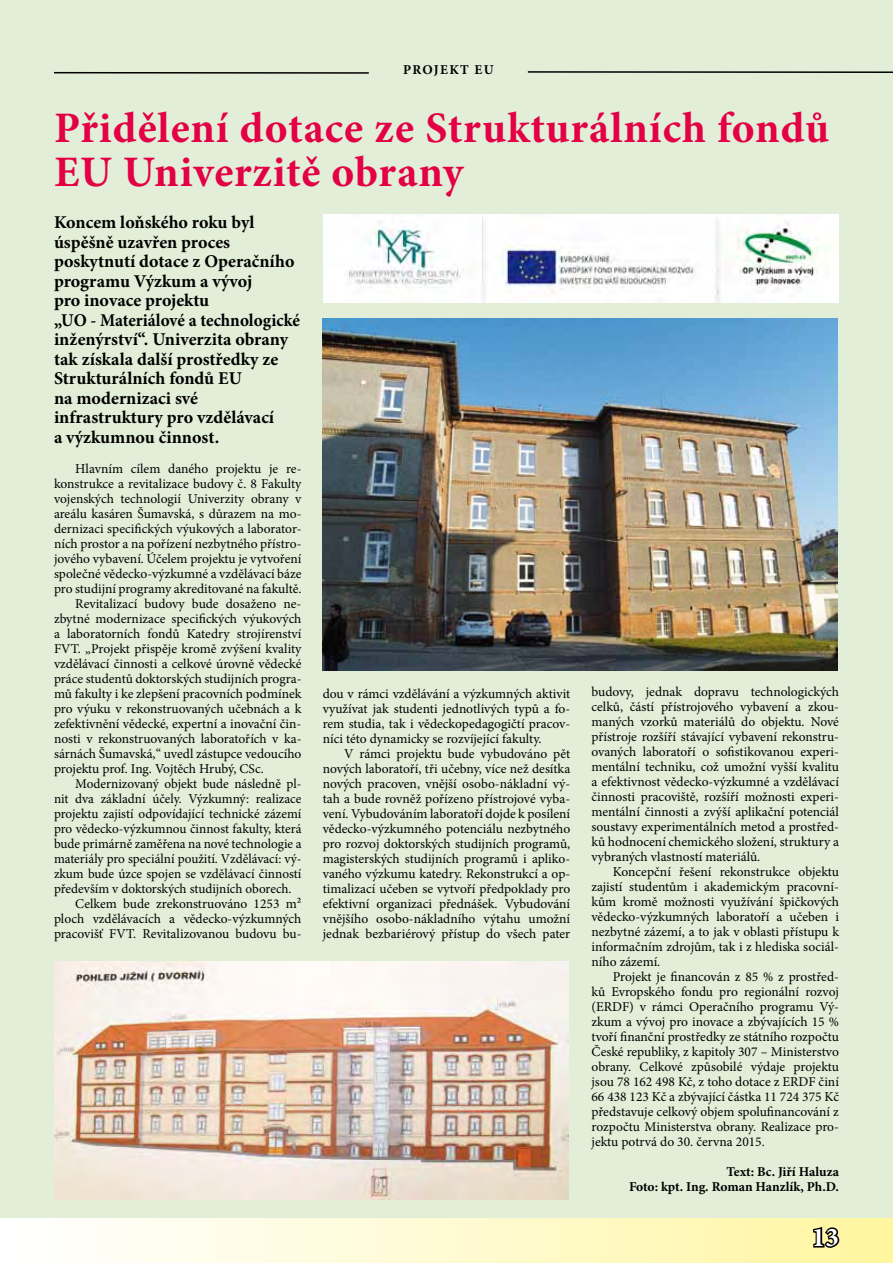
<style>
.page{position:relative;width:893px;height:1263px;background:#fff}
.page>*{position:absolute;margin:0;border:0;box-sizing:border-box;transform-origin:0 0}
.t1{font:700 43.5px/43.5px "Minion Pro";letter-spacing:.02em;color:#e30045}
.t2{font:700 27px "Minion Pro";color:#fff}
.t3{font:700 18px/19.5px "Minion Pro";color:#000}
.t4{font:13.5px/15px "Minion Pro";color:#000;text-align:justify}
.t5{font:700 13.5px/15px "Minion Pro";color:#000;text-align:right}
.t6{font:700 13.5px "Minion Pro";letter-spacing:.1em;color:#000}
</style>
<div class="page">
<div style="left:0;top:0;width:893px;height:1239px;background:#e2eed8"></div>
<div style="left:0;top:1219px;width:893px;height:44px;background:linear-gradient(to right,#fff,#fff6a2)"></div>
<svg style="left:811px;top:1225px;width:30px;height:25px"></svg>
<hr style="left:54px;top:72px;width:315px;height:2px;background:#000">
<hr style="left:528px;top:71px;width:365px;height:2px;background:#000">
<img style="left:324px;top:215px;width:514px;height:88px">
<img style="left:323px;top:319px;width:514px;height:351px">
<img style="left:54px;top:961px;width:514px;height:239px">
<p class="t6" style="left:403px;top:60px;width:92px">PROJEKT EU</p>
<h1 class="t1" style="left:54px;top:106px;width:777px">Přidělení dotace ze Strukturálních fondů<br>EU Univerzitě obrany</h1>
<p class="t3" style="left:54px;top:213px;width:247px">Koncem loňského roku byl úspěšně uzavřen proces poskytnutí dotace z Operačního programu Výzkum a vývoj<br>pro inovace projektu<br>„UO - Materiálové a technologické inženýrství“. Univerzita obrany tak získala další prostředky ze<br>Strukturálních fondů EU<br>na modernizaci své infrastruktury pro vzdělávací<br>a výzkumnou činnost.</p>
<p class="t4" style="left:75px;top:461px;width:228px">Hlavním cílem daného projektu je re-</p>
<p class="t4" style="left:54px;top:476px;width:249px">konstrukce a revitalizace budovy č. 8 Fakulty</p>
<p class="t4" style="left:54px;top:491px;width:249px">vojenských technologií Univerzity obrany v</p>
<p class="t4" style="left:54px;top:506px;width:249px">areálu kasáren Šumavská, s důrazem na mo-</p>
<p class="t4" style="left:54px;top:521px;width:249px">dernizaci specifických výukových a laborator-</p>
<p class="t4" style="left:54px;top:536px;width:249px">ních prostor a na pořízení nezbytného přístro-</p>
<p class="t4" style="left:54px;top:551px;width:249px">jového vybavení. Účelem projektu je vytvoření</p>
<p class="t4" style="left:54px;top:566px;width:249px">společné vědecko-výzkumné a vzdělávací báze</p>
<p class="t4" style="left:54px;top:581px;width:249px">pro studijní programy akreditované na fakultě.</p>
<p class="t4" style="left:75px;top:596px;width:228px">Revitalizací budovy bude dosaženo ne-</p>
<p class="t4" style="left:54px;top:611px;width:249px">zbytné modernizace specifických výukových</p>
<p class="t4" style="left:54px;top:626px;width:249px">a laboratorních fondů Katedry strojírenství</p>
<p class="t4" style="left:54px;top:641px;width:249px">FVT. „Projekt přispěje kromě zvýšení kvality</p>
<p class="t4" style="left:54px;top:656px;width:249px">vzdělávací činnosti a celkové úrovně vědecké</p>
<p class="t4" style="left:54px;top:671px;width:249px">práce studentů doktorských studijních progra-</p>
<p class="t4" style="left:54px;top:686px;width:249px">mů fakulty i ke zlepšení pracovních podmínek</p>
<p class="t4" style="left:54px;top:701px;width:249px">pro výuku v rekonstruovaných učebnách a k</p>
<p class="t4" style="left:54px;top:716px;width:249px">zefektivnění vědecké, expertní a inovační čin-</p>
<p class="t4" style="left:54px;top:731px;width:249px">nosti v rekonstruovaných laboratořích v ka-</p>
<p class="t4" style="left:54px;top:746px;width:249px">sárnách Šumavská,“ uvedl zástupce vedoucího</p>
<p class="t4" style="left:54px;top:761px;width:211px">projektu prof. Ing. Vojtěch Hrubý, CSc.</p>
<p class="t4" style="left:75px;top:776px;width:228px">Modernizovaný objekt bude následně pl-</p>
<p class="t4" style="left:54px;top:791px;width:249px">nit dva základní účely. Výzkumný: realizace</p>
<p class="t4" style="left:54px;top:806px;width:249px">projektu zajistí odpovídající technické zázemí</p>
<p class="t4" style="left:54px;top:821px;width:249px">pro vědecko-výzkumnou činnost fakulty, která</p>
<p class="t4" style="left:54px;top:836px;width:249px">bude primárně zaměřena na nové technologie a</p>
<p class="t4" style="left:54px;top:851px;width:249px">materiály pro speciální použití. Vzdělávací: vý-</p>
<p class="t4" style="left:54px;top:866px;width:249px">zkum bude úzce spojen se vzdělávací činností</p>
<p class="t4" style="left:54px;top:881px;width:239px">především v doktorských studijních oborech.</p>
<p class="t4" style="left:75px;top:896px;width:228px">Celkem bude zrekonstruováno 1253 m²</p>
<p class="t4" style="left:54px;top:911px;width:249px">ploch vzdělávacích a vědecko-výzkumných</p>
<p class="t4" style="left:54px;top:926px;width:249px">pracovišť FVT. Revitalizovanou budovu bu-</p>
<p class="t4" style="left:591px;top:684px;width:249px">budovy, jednak dopravu technologických celků, částí přístrojového vybavení a zkou&shy;maných vzorků materiálů do objektu. Nové přístroje rozšíří stávající vybavení rekonstru&shy;ovaných laboratoří o sofistikovanou experi&shy;mentální techniku, což umožní vyšší kvalitu a efektivnost vědecko-výzkumné a vzdělávací činnosti pracoviště, rozšíří možnosti experi&shy;mentální činnosti a zvýší aplikační potenciál soustavy experimentálních metod a prostřed&shy;ků hodnocení chemického složení, struktury a vybraných vlastností materiálů.</p>
<p class="t4" style="left:591px;top:864px;width:249px;text-indent:21px">Koncepční řešení rekonstrukce objektu zajistí studentům i akademickým pracovní&shy;kům kromě možnosti využívání špičkových vědecko-výzkumných laboratoří a učeben i nezbytné zázemí, a to jak v oblasti přístupu k informačním zdrojům, tak i z hlediska sociál&shy;ního zázemí.</p>
<p class="t4" style="left:591px;top:969px;width:249px;text-indent:21px">Projekt je financován z 85 % z prostřed&shy;ků Evropského fondu pro regionální rozvoj (ERDF) v rámci Operačního programu Vý&shy;zkum a vývoj pro inovace a zbývajících 15 % tvoří finanční prostředky ze státního rozpočtu České republiky, z kapitoly 307 – Ministerstvo obrany. Celkové způsobilé výdaje projektu jsou 78 162 498 Kč, z toho dotace z ERDF činí 66 438 123 Kč a zbývající částka 11 724 375 Kč představuje celkový objem spolufinancování z rozpočtu Ministerstva obrany. Realizace pro&shy;jektu potrvá do 30. června 2015.</p>
<p class="t5" style="left:629px;top:1164px;width:211px">Text: Bc. Jiří Haluza<br>Foto: kpt. Ing. Roman Hanzlík, Ph.D.</p>
<p class="t4" style="left:323px;top:686px;width:249px">dou v rámci vzdělávání a výzkumných aktivit využívat jak studenti jednotlivých typů a fo&shy;rem studia, tak i vědeckopedagogičtí pracov&shy;níci této dynamicky se rozvíjející fakulty.</p>
<p class="t4" style="left:323px;top:746px;width:249px;text-indent:21px">V rámci projektu bude vybudováno pět nových laboratoří, tři učebny, více než desítka nových pracoven, vnější osobo-nákladní vý&shy;tah a bude rovněž pořízeno přístrojové vyba&shy;vení. Vybudováním laboratoří dojde k posílení vědecko-výzkumného potenciálu nezbytného pro rozvoj doktorských studijních programů, magisterských studijních programů i apliko&shy;vaného výzkumu katedry. Rekonstrukcí a op&shy;timalizací učeben se vytvoří předpoklady pro efektivní organizaci přednášek. Vybudování vnějšího osobo-nákladního výtahu umožní jednak bezbariérový přístup do všech pater</p>
<h2 class="t2" style="left:812px;top:1218px;width:28px">13</h2>
</div>
